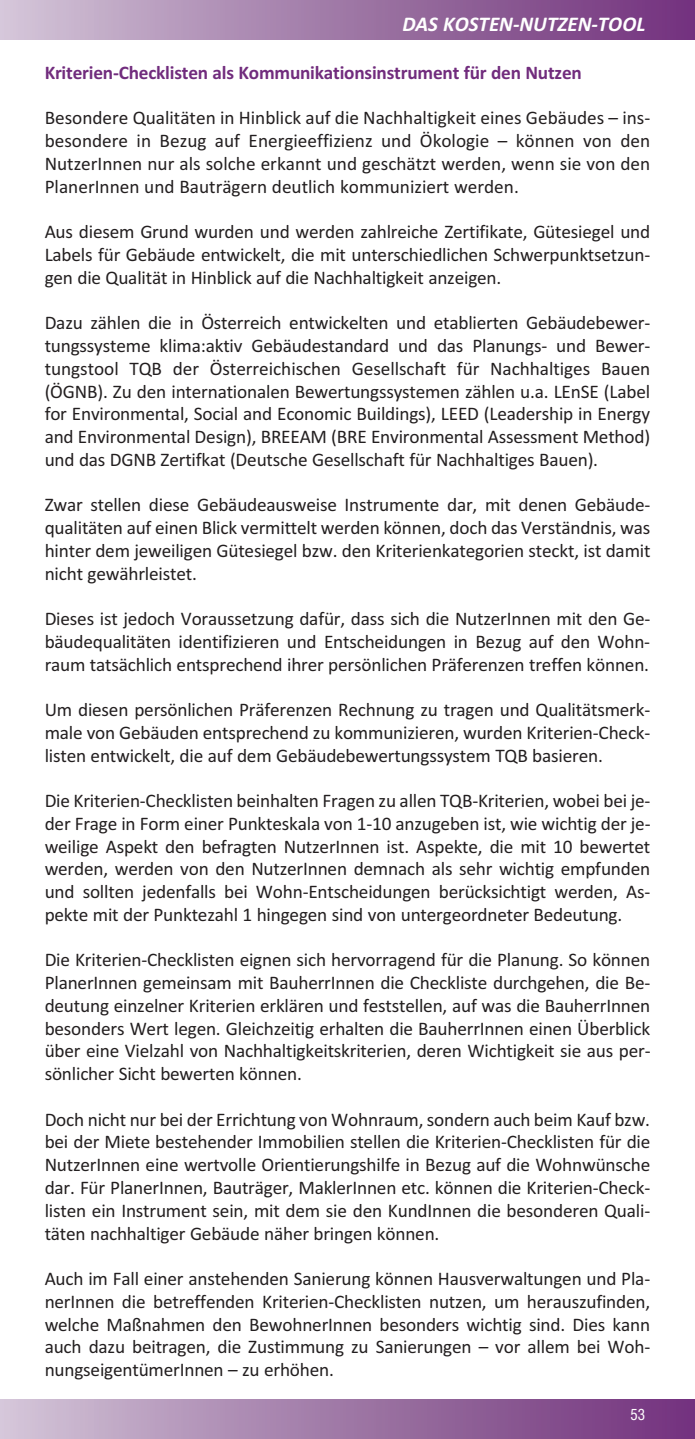
<style>
.page{position:relative;width:695px;height:1439px;background:#fff}
.page>*{position:absolute;margin:0;border:0;box-sizing:border-box;transform-origin:0 0}
.t1{font:italic 700 21px "Calibri";color:#fff}
.t2{font:19.25px/22.8px "Calibri";letter-spacing:-.01em;color:#231f20;text-align:justify}
.t3{font:700 19.25px "Calibri";letter-spacing:-.01em;color:#712c7d}
.t4{font:condensed 14.88px "Swiss 721 BT";color:#fff}
</style>
<div class="page">
<div style="left:0;top:0;width:694px;height:40px;background:linear-gradient(to right,#d1c2d5,#70307a)"></div>
<div style="left:0;top:1399px;width:694px;height:40px;background:linear-gradient(to right,#d1c2d5,#70307a)"></div>
<p class="t1" style="left:402px;top:12px;width:244px">DAS KOSTEN-NUTZEN-TOOL</p>
<p class="t3" style="left:45px;top:66px;width:538px">Kriterien-Checklisten als Kommunikationsinstrument für den Nutzen</p>
<p class="t2" style="left:45px;top:108px;width:607px">Besondere Qualitäten in Hinblick auf die Nachhaltigkeit eines Gebäudes – ins&shy;besondere in Bezug auf Energieeffizienz und Ökologie – können von den NutzerInnen nur als solche erkannt und geschätzt werden, wenn sie von den PlanerInnen und Bauträgern deutlich kommuniziert werden.</p>
<p class="t2" style="left:45px;top:222px;width:607px">Aus diesem Grund wurden und werden zahlreiche Zertifikate, Gütesiegel und Labels für Gebäude entwickelt, die mit unterschiedlichen Schwerpunktsetzun&shy;gen die Qualität in Hinblick auf die Nachhaltigkeit anzeigen.</p>
<p class="t2" style="left:45px;top:313px;width:607px">Dazu zählen die in Österreich entwickelten und etablierten Gebäudebewer&shy;tungssysteme klima:aktiv Gebäudestandard und das Planungs- und Bewer&shy;tungstool TQB der Österreichischen Gesellschaft für Nachhaltiges Bauen (ÖGNB). Zu den internationalen Bewertungssystemen zählen u.a. LEnSE (Label for Environmental, Social and Economic Buildings), LEED (Leadership in Energy and Environmental Design), BREEAM (BRE Environmental Assessment Method) und das DGNB Zertifkat (Deutsche Gesellschaft für Nachhaltiges Bauen).</p>
<p class="t2" style="left:45px;top:495px;width:607px">Zwar stellen diese Gebäudeausweise Instrumente dar, mit denen Gebäude&shy;qualitäten auf einen Blick vermittelt werden können, doch das Verständnis, was hinter dem jeweiligen Gütesiegel bzw. den Kriterienkategorien steckt, ist damit nicht gewährleistet.</p>
<p class="t2" style="left:45px;top:609px;width:607px">Dieses ist jedoch Voraussetzung dafür, dass sich die NutzerInnen mit den Ge&shy;bäudequalitäten identifizieren und Entscheidungen in Bezug auf den Wohn&shy;raum tatsächlich entsprechend ihrer persönlichen Präferenzen treffen können.</p>
<p class="t2" style="left:45px;top:700px;width:607px">Um diesen persönlichen Präferenzen Rechnung zu tragen und Qualitätsmerk&shy;male von Gebäuden entsprechend zu kommunizieren, wurden Kriterien-Check&shy;listen entwickelt, die auf dem Gebäudebewertungssystem TQB basieren.</p>
<p class="t2" style="left:45px;top:791px;width:607px">Die Kriterien-Checklisten beinhalten Fragen zu allen TQB-Kriterien, wobei bei je&shy;der Frage in Form einer Punkteskala von 1-10 anzugeben ist, wie wichtig der je&shy;weilige Aspekt den befragten NutzerInnen ist. Aspekte, die mit 10 bewertet werden, werden von den NutzerInnen demnach als sehr wichtig empfunden und sollten jedenfalls bei Wohn-Entscheidungen berücksichtigt werden, As&shy;pekte mit der Punktezahl 1 hingegen sind von untergeordneter Bedeutung.</p>
<p class="t2" style="left:45px;top:950px;width:607px">Die Kriterien-Checklisten eignen sich hervorragend für die Planung. So können PlanerInnen gemeinsam mit BauherrInnen die Checkliste durchgehen, die Be&shy;deutung einzelner Kriterien erklären und feststellen, auf was die BauherrInnen besonders Wert legen. Gleichzeitig erhalten die BauherrInnen einen Überblick über eine Vielzahl von Nachhaltigkeitskriterien, deren Wichtigkeit sie aus per&shy;sönlicher Sicht bewerten können.</p>
<p class="t2" style="left:45px;top:1109px;width:607px">Doch nicht nur bei der Errichtung von Wohnraum, sondern auch beim Kauf bzw. bei der Miete bestehender Immobilien stellen die Kriterien-Checklisten für die NutzerInnen eine wertvolle Orientierungshilfe in Bezug auf die Wohnwünsche dar. Für PlanerInnen, Bauträger, MaklerInnen etc. können die Kriterien-Check&shy;listen ein Instrument sein, mit dem sie den KundInnen die besonderen Quali&shy;täten nachhaltiger Gebäude näher bringen können.</p>
<p class="t2" style="left:45px;top:1268px;width:607px">Auch im Fall einer anstehenden Sanierung können Hausverwaltungen und Pla&shy;nerInnen die betreffenden Kriterien-Checklisten nutzen, um herauszufinden, welche Maßnahmen den BewohnerInnen besonders wichtig sind. Dies kann auch dazu beitragen, die Zustimmung zu Sanierungen – vor allem bei Woh&shy;nungseigentümerInnen – zu erhöhen.</p>
<p class="t4" style="left:630px;top:1408px;width:16px">53</p>
</div>
